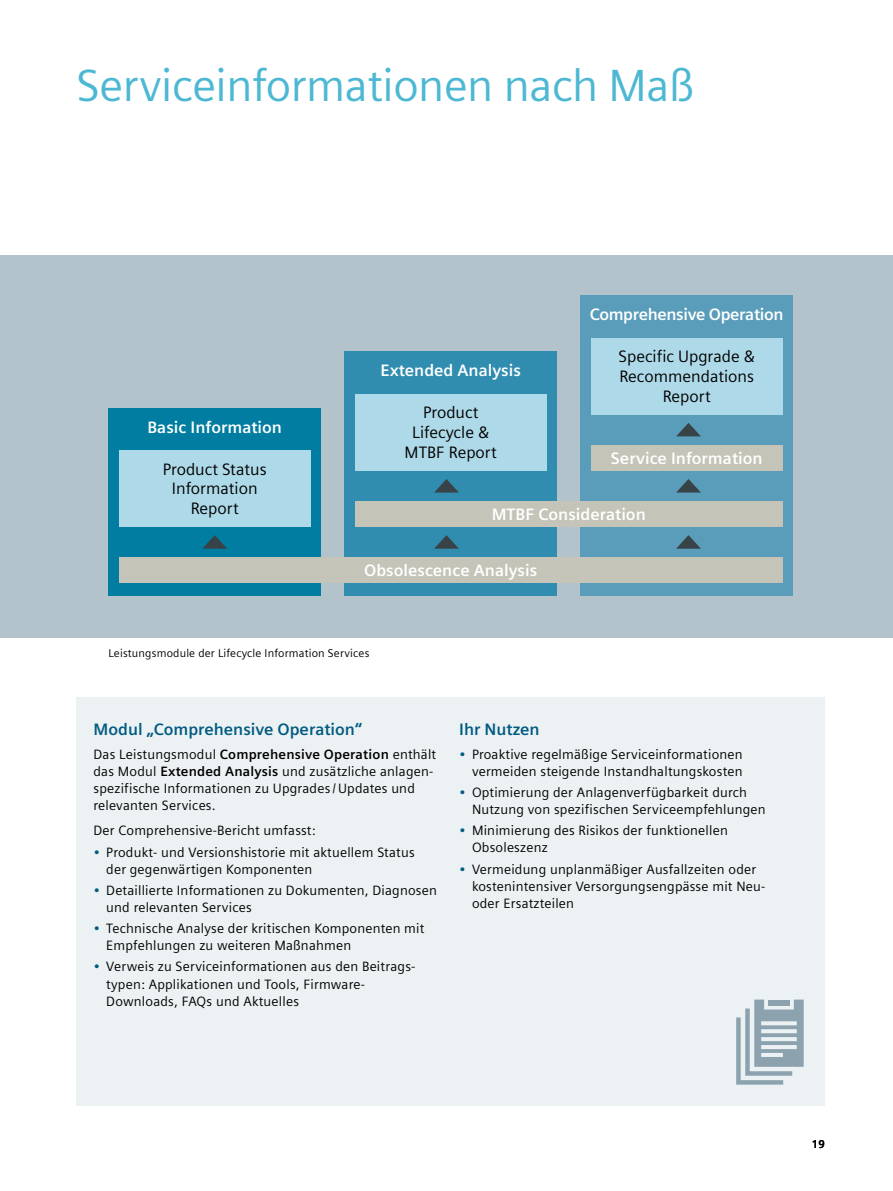
<style>
.page{position:relative;width:893px;height:1191px;background:#fff}
.page>*{position:absolute;margin:0;border:0;box-sizing:border-box;transform-origin:0 0}
.t1{font:45px "Siemens Sans Global";letter-spacing:-.01em;color:#4db8d3}
.t2{font:16.5px/19.8px "Siemens Sans Global";color:#000;text-align:center}
.t3{font:700 16.5px "Siemens Sans Global";color:#fff}
.t4{font:700 16.5px "Siemens Sans Global";color:#005b81}
.t5{font:700 16.5px "Siemens Sans Global";letter-spacing:-.02em;color:#fff}
.t6{font:13.5px/17px "Siemens Sans Global";letter-spacing:.015em;color:#000}
.t7{font:11.25px "Siemens Sans Global";letter-spacing:.015em;color:#000}
.t8{font:700 11.25px "Siemens Sans Global";color:#000}
.s1{font-weight:700}
.s2{color:#005b81}
</style>
<div class="page">
<div style="left:0;top:255px;width:893px;height:383px;background:#b2c3cc"></div>
<div style="left:77px;top:697px;width:748px;height:409px;background:#ecf1f3"></div>
<svg style="left:736px;top:999px;width:68px;height:85px"></svg>
<div style="left:768px;top:999px;width:22px;height:6px;background:#8ca3af"></div>
<div style="left:108px;top:408px;width:213px;height:187px;background:#007da1"></div>
<div style="left:119px;top:450px;width:191px;height:76px;background:#aed9e8"></div>
<div style="left:344px;top:351px;width:213px;height:244px;background:#318daf"></div>
<div style="left:580px;top:295px;width:213px;height:300px;background:#599dbb"></div>
<div style="left:119px;top:557px;width:663px;height:26px;background:#c5c4b8"></div>
<div style="left:355px;top:394px;width:191px;height:76px;background:#aed9e8"></div>
<div style="left:591px;top:338px;width:191px;height:76px;background:#aed9e8"></div>
<div style="left:355px;top:501px;width:427px;height:25px;background:#c5c4b8"></div>
<div style="left:591px;top:445px;width:191px;height:25px;background:#c5c4b8"></div>
<svg style="left:202px;top:535px;width:25px;height:14px"></svg>
<svg style="left:434px;top:535px;width:25px;height:14px"></svg>
<svg style="left:676px;top:535px;width:25px;height:14px"></svg>
<svg style="left:435px;top:479px;width:23px;height:13px"></svg>
<svg style="left:677px;top:479px;width:24px;height:13px"></svg>
<svg style="left:676px;top:423px;width:25px;height:13px"></svg>
<h1 class="t1" style="left:77px;top:52px;width:619px">Serviceinformationen nach Maß</h1>
<p class="t3" style="left:147px;top:418px;width:136px">Basic Information</p>
<p class="t2" style="left:163px;top:459px;width:105px">Product Status<br>Information<br>Report</p>
<p class="t3" style="left:381px;top:361px;width:142px">Extended Analysis</p>
<p class="t2" style="left:405px;top:403px;width:94px">Product<br>Lifecycle &amp;<br>MTBF Report</p>
<p class="t5" style="left:590px;top:305px;width:196px">Comprehensive Operation</p>
<p class="t2" style="left:618px;top:347px;width:138px">Specific Upgrade &amp;<br>Recommendations<br>Report</p>
<p class="t3" style="left:611px;top:448px;width:153px">Service Information</p>
<p class="t3" style="left:492px;top:504px;width:156px">MTBF Consideration</p>
<p class="t3" style="left:364px;top:560px;width:174px">Obsolescence Analysis</p>
<p class="t7" style="left:108px;top:645px;width:262px">Leistungsmodule der Lifecycle Information Services</p>
<p class="t4" style="left:94px;top:720px;width:270px">Modul „Comprehensive Operation“</p>
<p class="t6" style="left:94px;top:746px;width:344px">Das Leistungsmodul <span class="s1">Comprehensive Operation</span> enthält das Modul <span class="s1">Extended Analysis</span> und zusätzliche anlagen&shy;spezifische Informationen zu Upgrades /Updates und relevanten Services.</p>
<p class="t6" style="left:94px;top:822px;width:224px">Der Comprehensive-Bericht umfasst:</p>
<p class="t6" style="left:106px;top:844px;width:310px;text-indent:-13px"><span class="s2">•</span> Produkt- und Versionshistorie mit aktuellem Status der gegenwärtigen Komponenten</p>
<p class="t6" style="left:106px;top:882px;width:332px;text-indent:-13px"><span class="s2">•</span> Detaillierte Informationen zu Dokumenten, Diagnosen und relevanten Services</p>
<p class="t6" style="left:106px;top:920px;width:320px;text-indent:-13px"><span class="s2">•</span> Technische Analyse der kritischen Komponenten mit<br>Empfehlungen zu weiteren Maßnahmen</p>
<p class="t6" style="left:106px;top:959px;width:311px;text-indent:-13px"><span class="s2">•</span> Verweis zu Serviceinformationen aus den Beitrags&shy;typen: Applikationen und Tools, Firmware-<br>Downloads, FAQs und Aktuelles</p>
<p class="t4" style="left:459px;top:720px;width:82px">Ihr Nutzen</p>
<p class="t6" style="left:459px;top:746px;width:285px;text-align:right"><span class="s2">•</span> Proaktive regelmäßige Serviceinformationen vermeiden steigende Instandhaltungskosten</p>
<p class="t6" style="left:472px;top:784px;width:295px;text-indent:-13px"><span class="s2">•</span> Optimierung der Anlagenverfügbarkeit durch<br>Nutzung von spezifischen Serviceempfehlungen</p>
<p class="t6" style="left:472px;top:822px;width:257px;text-indent:-13px"><span class="s2">•</span> Minimierung des Risikos der funktionellen<br>Obsoleszenz</p>
<p class="t6" style="left:472px;top:861px;width:295px;text-indent:-13px"><span class="s2">•</span> Vermeidung unplanmäßiger Ausfallzeiten oder kostenintensiver Versorgungsengpässe mit Neu&shy;oder Ersatzteilen</p>
<p class="t8" style="left:812px;top:1137px;width:15px">19</p>
</div>
